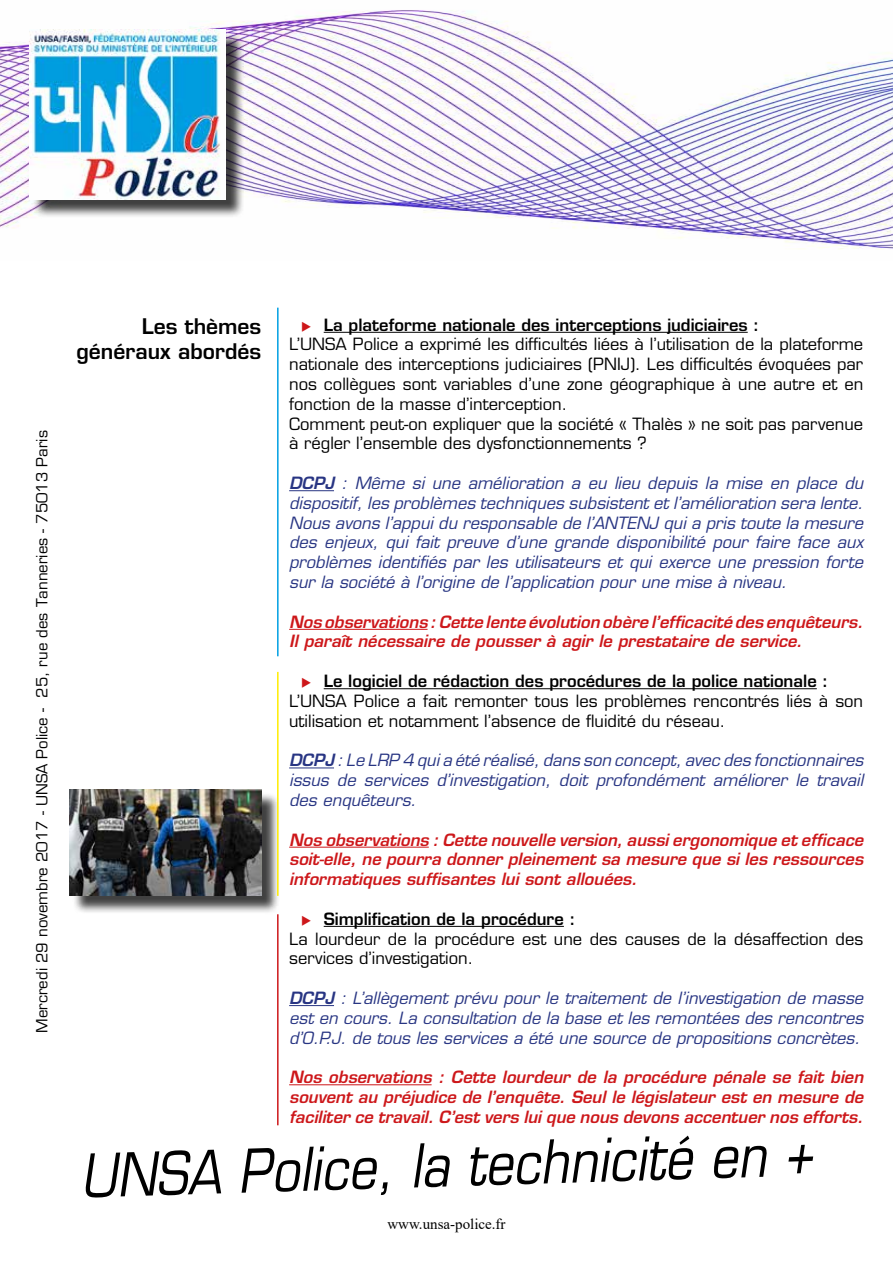
<style>
.page{position:relative;width:893px;height:1263px;background:#fff}
.page>*{position:absolute;margin:0;border:0;box-sizing:border-box;transform-origin:0 0}
.t1{font:italic 58.5px "Eurostile LT Std";color:#000;scale:.85 1}
.t2{font:600 21px/25.2px "Eurostile LT Std";color:#000;text-align:right}
.t3{font:italic 16.5px/19.8px "Eurostile LT Std";color:#283583;text-align:justify}
.t4{font:16.5px/19.8px "Eurostile LT Std";color:#000}
.t5{font:italic 600 16.5px/19.8px "Eurostile LT Std";color:#cd171a;text-align:justify}
.t6{font:15px "Eurostile LT Std";color:#000}
.t7{font:15px "Times New Roman";color:#000}
.s1{color:#cd171a}
.s2{font-weight:600}
</style>
<div class="page">
<img style="left:0;top:10px;width:893px;height:240px">
<hr style="left:324px;top:332px;width:424px;height:1px;background:#000">
<hr style="left:289px;top:490px;width:45px;height:1px;background:#283583">
<hr style="left:289px;top:629px;width:139px;height:1px;background:#cd171a">
<hr style="left:324px;top:688px;width:493px;height:1px;background:#000">
<hr style="left:289px;top:767px;width:45px;height:1px;background:#283583">
<hr style="left:289px;top:847px;width:140px;height:1px;background:#cd171a">
<hr style="left:324px;top:926px;width:240px;height:1px;background:#000">
<hr style="left:289px;top:1005px;width:45px;height:1px;background:#283583">
<hr style="left:289px;top:1084px;width:143px;height:1px;background:#cd171a">
<div style="left:32px;top:32px;width:212px;height:186px;background:#000;opacity:.75"></div>
<img style="left:30px;top:30px;width:196px;height:170px">
<hr style="left:277px;top:308px;width:2px;height:348px;background:#009fe3">
<div style="left:72px;top:792px;width:208px;height:122px;background:#000;opacity:.75"></div>
<img style="left:70px;top:789px;width:191px;height:107px">
<hr style="left:277px;top:672px;width:2px;height:224px;background:#ffed00">
<hr style="left:277px;top:914px;width:2px;height:211px;background:#cd171a">
<p class="t6" style="left:33px;top:1033px;width:604px;rotate:-90deg">Mercredi 29 novembre 2017 - UNSA Police - 25, rue des Tanneries - 75013 Paris</p>
<p class="t2" style="left:76px;top:314px;width:186px">Les thèmes généraux abordés</p>
<p class="t4" style="left:289px;top:315px;width:576px;text-indent:12px"><span class="s1">◆</span> <span class="s2">La plateforme nationale des interceptions judiciaires :<br></span>L’UNSA Police a exprimé les difficultés liées à l’utilisation de la plateforme nationale des interceptions judiciaires (PNIJ). Les difficultés évoquées par nos collègues sont variables d’une zone géographique à une autre et en fonction de la masse d’interception.<br>Comment peut-on expliquer que la société « Thalès » ne soit pas parvenue à régler l’ensemble des dysfonctionnements ?</p>
<p class="t3" style="left:289px;top:474px;width:576px"><span class="s2">DCPJ</span> : Même si une amélioration a eu lieu depuis la mise en place du dispositif, les problèmes techniques subsistent et l’amélioration sera lente.<br>Nous avons l’appui du responsable de l’ANTENJ qui a pris toute la mesure des enjeux, qui fait preuve d’une grande disponibilité pour faire face aux problèmes identifiés par les utilisateurs et qui exerce une pression forte sur la société à l’origine de l’application pour une mise à niveau.</p>
<p class="t5" style="left:289px;top:612px;width:575px">Nos observations : Cette lente évolution obère l’efficacité des enquêteurs.<br>Il paraît nécessaire de pousser à agir le prestataire de service.</p>
<p class="t4" style="left:289px;top:671px;width:575px;text-indent:12px"><span class="s1">◆</span> <span class="s2">Le logiciel de rédaction des procédures de la police nationale :<br></span>L’UNSA Police a fait remonter tous les problèmes rencontrés liés à son utilisation et notamment l’absence de fluidité du réseau.</p>
<p class="t3" style="left:289px;top:751px;width:576px"><span class="s2">DCPJ</span> : Le LRP 4 qui a été réalisé, dans son concept, avec des fonctionnaires issus de services d’investigation, doit profondément améliorer le travail des enquêteurs.</p>
<p class="t5" style="left:289px;top:830px;width:576px">Nos observations : Cette nouvelle version, aussi ergonomique et efficace soit-elle, ne pourra donner pleinement sa mesure que si les ressources informatiques suffisantes lui sont allouées.</p>
<p class="t4" style="left:289px;top:909px;width:576px;text-indent:12px"><span class="s1">◆</span> <span class="s2">Simplification de la procédure :<br></span>La lourdeur de la procédure est une des causes de la désaffection des services d’investigation.</p>
<p class="t3" style="left:289px;top:988px;width:576px"><span class="s2">DCPJ</span> : L’allègement prévu pour le traitement de l’investigation de masse est en cours. La consultation de la base et les remontées des rencontres d’O.P.J. de tous les services a été une source de propositions concrètes.</p>
<p class="t5" style="left:289px;top:1067px;width:576px">Nos observations : Cette lourdeur de la procédure pénale se fait bien souvent au préjudice de l’enquête. Seul le législateur est en mesure de faciliter ce travail. C’est vers lui que nous devons accentuer nos efforts.</p>
<h1 class="t1" style="left:79px;top:1142px;width:863px;rotate:-2deg">UNSA Police, la technicité en +</h1>
<p class="t7" style="left:387px;top:1213px;width:120px">www.unsa-police.fr</p>
</div>
